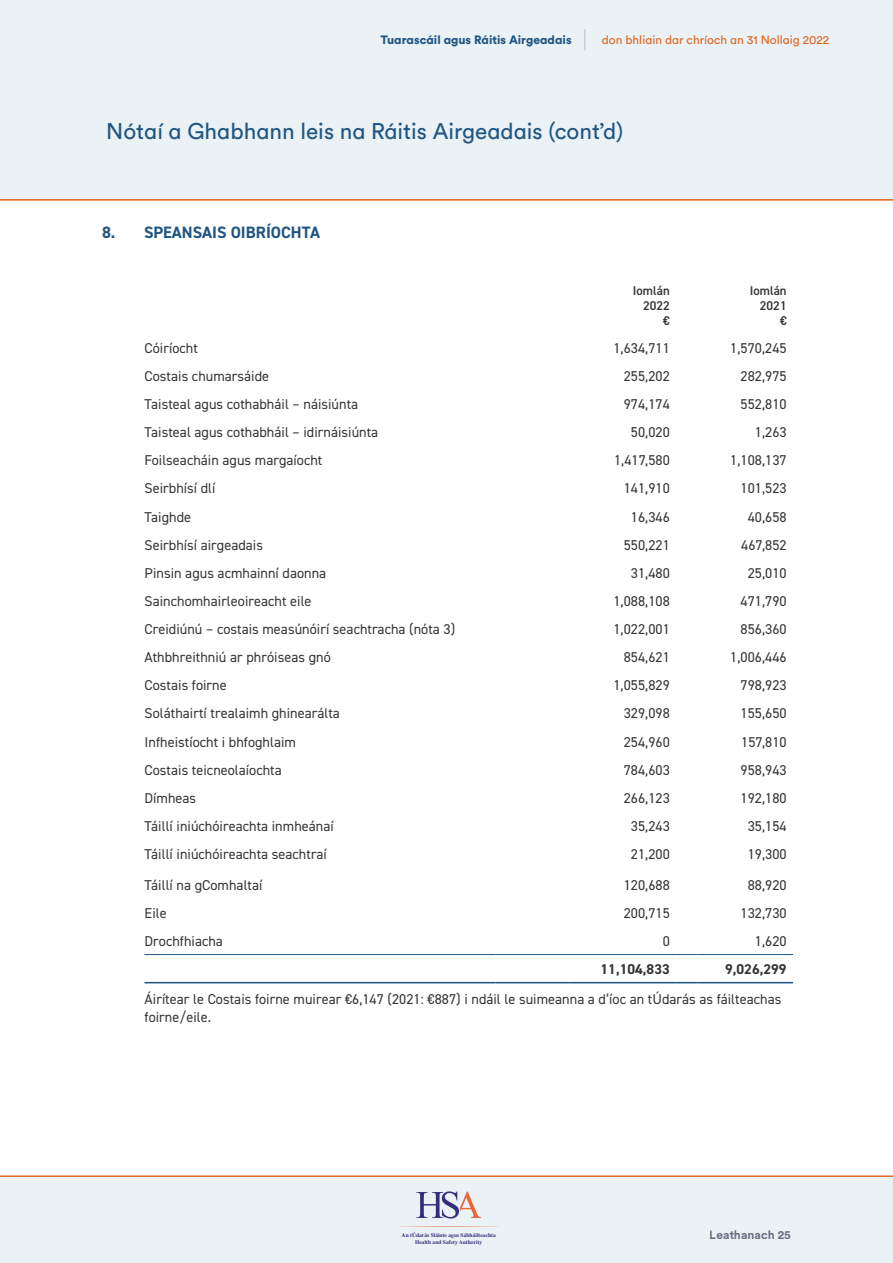
<style>
.page{position:relative;width:893px;height:1263px;background:#fff}
.page>*{position:absolute;margin:0;border:0;box-sizing:border-box;transform-origin:0 0}
.t1{font:22.5px "VM Circular Chat";color:#205583}
.t2{font:700 16.5px "DIN2014";color:#205583}
.t3{font:14.25px/18px "DIN2014";letter-spacing:.005em;color:#363536}
.t4{font:700 14.25px "DIN2014";letter-spacing:.005em;color:#363536}
.t5{font:600 12.75px/15px "DIN2014";letter-spacing:.005em;color:#363536;text-align:right}
.t6{font:12px "VM Circular Chat";color:#e1631d}
.t7{font:900 12px "VM Circular Yell";color:#205583}
.t8{font:700 12px "Circular Std";letter-spacing:.005em;color:#6d7388}
.t9{font:700 5.55px/6.6px "Times";color:#312f7c;text-align:center}
.s1{font-family:"VM Circular Chat";font-weight:400;font-size:22.8px;color:#bcbdc0}
</style>
<div class="page">
<div style="left:0;top:0;width:893px;height:200px;background:#eaf2f5"></div>
<div style="left:0;top:1176px;width:893px;height:87px;background:#eaf2f5"></div>
<hr style="left:0;top:199px;width:893px;height:2px;background:#e1631d">
<hr style="left:0;top:1175px;width:893px;height:2px;background:#e1631d">
<svg style="left:398px;top:1226px;width:101px;height:1px"></svg>
<svg style="left:416px;top:1191px;width:65px;height:27px"></svg>
<hr style="left:145px;top:982px;width:350px;height:1px;background:#205583">
<hr style="left:495px;top:982px;width:75px;height:1px;background:#205583">
<hr style="left:570px;top:982px;width:106px;height:1px;background:#205583">
<svg style="left:676px;top:982px;width:21px;height:1px"></svg>
<hr style="left:697px;top:982px;width:96px;height:1px;background:#205583">
<hr style="left:145px;top:954px;width:350px;height:1px;background:#205583">
<hr style="left:495px;top:954px;width:75px;height:1px;background:#205583">
<hr style="left:570px;top:954px;width:106px;height:1px;background:#205583">
<svg style="left:676px;top:954px;width:21px;height:1px"></svg>
<hr style="left:697px;top:954px;width:96px;height:1px;background:#205583">
<p class="t7" style="left:380px;top:31px;width:208px">Tuarascáil agus Ráitis Airgeadais <span class="s1">|</span></p>
<p class="t6" style="left:602px;top:31px;width:229px">don bhliain dar chríoch an 31 Nollaig 2022</p>
<h1 class="t1" style="left:106px;top:116px;width:518px">Nótaí a Ghabhann leis na Ráitis Airgeadais (cont’d)</h1>
<p class="t2" style="left:102px;top:221px;width:219px">8. SPEANSAIS OIBRÍOCHTA</p>
<p class="t5" style="left:633px;top:283px;width:38px">Iomlán<br>2022<br>€</p>
<p class="t5" style="left:750px;top:283px;width:38px">Iomlán<br>2021<br>€</p>
<p class="t3" style="left:145px;top:339px;width:55px">Cóiríocht</p>
<p class="t3" style="left:613px;top:339px;width:58px">1,634,711</p>
<p class="t3" style="left:730px;top:339px;width:58px">1,570,245</p>
<p class="t3" style="left:145px;top:367px;width:126px">Costais chumarsáide</p>
<p class="t3" style="left:624px;top:367px;width:48px">255,202</p>
<p class="t3" style="left:741px;top:367px;width:48px">282,975</p>
<p class="t3" style="left:145px;top:395px;width:215px">Taisteal agus cothabháil – náisiúnta</p>
<p class="t3" style="left:624px;top:395px;width:48px">974,174</p>
<p class="t3" style="left:741px;top:395px;width:48px">552,810</p>
<p class="t3" style="left:145px;top:423px;width:235px">Taisteal agus cothabháil – idirnáisiúnta</p>
<p class="t3" style="left:631px;top:423px;width:40px">50,020</p>
<p class="t3" style="left:755px;top:423px;width:33px">1,263</p>
<p class="t3" style="left:145px;top:451px;width:179px">Foilseacháin agus margaíocht</p>
<p class="t3" style="left:614px;top:451px;width:57px">1,417,580</p>
<p class="t3" style="left:730px;top:451px;width:58px">1,108,137</p>
<p class="t3" style="left:145px;top:479px;width:72px">Seirbhísí dlí</p>
<p class="t3" style="left:624px;top:479px;width:48px">141,910</p>
<p class="t3" style="left:741px;top:479px;width:48px">101,523</p>
<p class="t3" style="left:145px;top:507px;width:48px">Taighde</p>
<p class="t3" style="left:631px;top:507px;width:40px">16,346</p>
<p class="t3" style="left:748px;top:507px;width:40px">40,658</p>
<p class="t3" style="left:145px;top:535px;width:120px">Seirbhísí airgeadais</p>
<p class="t3" style="left:624px;top:535px;width:48px">550,221</p>
<p class="t3" style="left:741px;top:535px;width:47px">467,852</p>
<p class="t3" style="left:145px;top:564px;width:183px">Pinsin agus acmhainní daonna</p>
<p class="t3" style="left:631px;top:564px;width:40px">31,480</p>
<p class="t3" style="left:748px;top:564px;width:40px">25,010</p>
<p class="t3" style="left:145px;top:592px;width:169px">Sainchomhairleoireacht eile</p>
<p class="t3" style="left:613px;top:592px;width:58px">1,088,108</p>
<p class="t3" style="left:741px;top:592px;width:48px">471,790</p>
<p class="t3" style="left:145px;top:620px;width:312px">Creidiúnú – costais measúnóirí seachtracha (nóta 3)</p>
<p class="t3" style="left:613px;top:620px;width:58px">1,022,001</p>
<p class="t3" style="left:741px;top:620px;width:48px">856,360</p>
<p class="t3" style="left:145px;top:648px;width:188px">Athbhreithniú ar phróiseas gnó</p>
<p class="t3" style="left:624px;top:648px;width:48px">854,621</p>
<p class="t3" style="left:730px;top:648px;width:58px">1,006,446</p>
<p class="t3" style="left:145px;top:676px;width:84px">Costais foirne</p>
<p class="t3" style="left:613px;top:676px;width:58px">1,055,829</p>
<p class="t3" style="left:741px;top:676px;width:48px">798,923</p>
<p class="t3" style="left:145px;top:704px;width:197px">Soláthairtí trealaimh ghinearálta</p>
<p class="t3" style="left:624px;top:704px;width:48px">329,098</p>
<p class="t3" style="left:741px;top:704px;width:48px">155,650</p>
<p class="t3" style="left:145px;top:732px;width:153px">Infheistíocht i bhfoghlaim</p>
<p class="t3" style="left:624px;top:732px;width:48px">254,960</p>
<p class="t3" style="left:741px;top:732px;width:47px">157,810</p>
<p class="t3" style="left:145px;top:760px;width:139px">Costais teicneolaíochta</p>
<p class="t3" style="left:624px;top:760px;width:48px">784,603</p>
<p class="t3" style="left:741px;top:760px;width:48px">958,943</p>
<p class="t3" style="left:145px;top:789px;width:53px">Dímheas</p>
<p class="t3" style="left:624px;top:789px;width:48px">266,123</p>
<p class="t3" style="left:741px;top:789px;width:48px">192,180</p>
<p class="t3" style="left:145px;top:817px;width:191px">Táillí iniúchóireachta inmheánaí</p>
<p class="t3" style="left:631px;top:817px;width:40px">35,243</p>
<p class="t3" style="left:748px;top:817px;width:40px">35,154</p>
<p class="t3" style="left:145px;top:845px;width:184px">Táillí iniúchóireachta seachtraí</p>
<p class="t3" style="left:631px;top:845px;width:40px">21,200</p>
<p class="t3" style="left:748px;top:845px;width:40px">19,300</p>
<p class="t3" style="left:145px;top:876px;width:119px">Táillí na gComhaltaí</p>
<p class="t3" style="left:624px;top:876px;width:48px">120,688</p>
<p class="t3" style="left:748px;top:876px;width:40px">88,920</p>
<p class="t3" style="left:145px;top:904px;width:24px">Eile</p>
<p class="t3" style="left:624px;top:904px;width:48px">200,715</p>
<p class="t3" style="left:741px;top:904px;width:48px">132,730</p>
<p class="t3" style="left:145px;top:932px;width:80px">Drochfhiacha</p>
<p class="t3" style="left:663px;top:932px;width:9px">0</p>
<p class="t3" style="left:755px;top:932px;width:33px">1,620</p>
<p class="t4" style="left:600px;top:960px;width:71px">11,104,833</p>
<p class="t4" style="left:725px;top:960px;width:63px">9,026,299</p>
<p class="t3" style="left:145px;top:990px;width:638px">Áirítear le Costais foirne muirear €6,147 (2021: €887) i ndáil le suimeanna a d’íoc an tÚdarás as fáilteachas foirne/eile.</p>
<p class="t9" style="left:402px;top:1231px;width:96px">An tÚdarás Sláinte agus Sábháilteachta<br>Health and Safety Authority</p>
<p class="t8" style="left:710px;top:1226px;width:83px">Leathanach 25</p>
</div>
